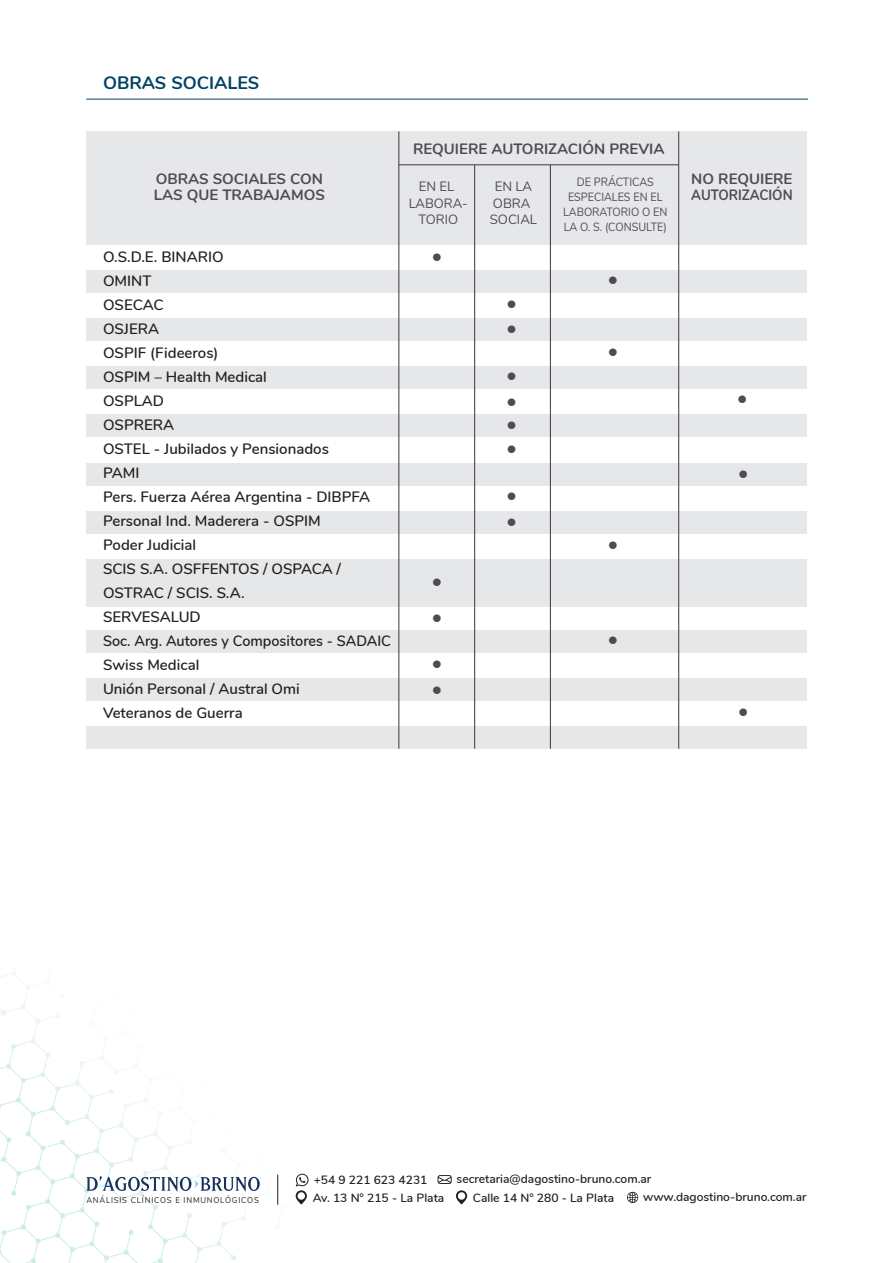
<style>
.page{position:relative;width:893px;height:1263px;background:#fff}
.page>*{position:absolute;margin:0;border:0;box-sizing:border-box;transform-origin:0 0}
.t1{font:600 21px/24.8px "Nunito";color:#4d4d4f}
.t2{font:700 18px "Nunito";color:#004465}
.t3{font:600 15px/24px "Nunito";color:#231f20}
.t4{font:700 15px/16.5px "Nunito";color:#4d4d4f}
.t5{font:13.5px/16.5px "Nunito";color:#4d4d4f;text-align:center}
.t6{font:600 12px "Nunito";color:#231f20}
.t7{font:12px/15px "Nunito";color:#4d4d4f;text-align:center;scale:.9 1}
.t8{font:8.4px "Nunito";letter-spacing:.1em;color:#231f20;scale:.93 1}
</style>
<div class="page">
<hr style="left:86px;top:99px;width:722px;height:1px;background:#004465">
<div style="left:86px;top:630px;width:721px;height:22px;background:#e6e7e8"></div>
<div style="left:86px;top:678px;width:721px;height:23px;background:#e6e7e8"></div>
<div style="left:86px;top:726px;width:721px;height:23px;background:#e6e7e8"></div>
<div style="left:86px;top:414px;width:721px;height:23px;background:#e6e7e8"></div>
<div style="left:86px;top:463px;width:721px;height:22px;background:#e6e7e8"></div>
<div style="left:86px;top:511px;width:721px;height:22px;background:#e6e7e8"></div>
<div style="left:86px;top:559px;width:721px;height:48px;background:#e6e7e8"></div>
<div style="left:86px;top:270px;width:721px;height:23px;background:#e6e7e8"></div>
<div style="left:86px;top:318px;width:721px;height:23px;background:#e6e7e8"></div>
<div style="left:86px;top:366px;width:721px;height:23px;background:#e6e7e8"></div>
<svg style="left:456px;top:1190px;width:11px;height:14px"></svg>
<svg style="left:627px;top:1192px;width:11px;height:11px"></svg>
<svg style="left:296px;top:1174px;width:13px;height:30px"></svg>
<svg style="left:438px;top:1175px;width:14px;height:9px"></svg>
<svg style="left:86px;top:1176px;width:174px;height:16px"></svg>
<hr style="left:277px;top:1174px;width:1px;height:31px;background:#231f20">
<div style="left:86px;top:131px;width:721px;height:114px;background:#e6e7e8"></div>
<hr style="left:399px;top:164px;width:280px;height:1px;background:#4d4d4f">
<hr style="left:678px;top:131px;width:1px;height:618px;background:#4d4d4f">
<hr style="left:550px;top:165px;width:1px;height:584px;background:#4d4d4f">
<hr style="left:474px;top:165px;width:1px;height:584px;background:#4d4d4f">
<hr style="left:398px;top:131px;width:1px;height:618px;background:#4d4d4f">
<p class="t2" style="left:103px;top:69px;width:158px">OBRAS SOCIALES</p>
<p class="t4" style="left:154px;top:169px;width:172px">OBRAS SOCIALES CON<br>LAS QUE TRABAJAMOS</p>
<p class="t3" style="left:103px;top:244px;width:289px">O.S.D.E. BINARIO<br>OMINT<br>OSECAC<br>OSJERA<br>OSPIF (Fideeros)<br>OSPIM – Health Medical<br>OSPLAD<br>OSPRERA<br>OSTEL - Jubilados y Pensionados<br>PAMI<br>Pers. Fuerza Aérea Argentina - DIBPFA<br>Personal Ind. Maderera - OSPIM<br>Poder Judicial<br>SCIS S.A. OSFFENTOS / OSPACA /<br>OSTRAC / SCIS. S.A.<br>SERVESALUD<br>Soc. Arg. Autores y Compositores - SADAIC<br>Swiss Medical<br>Unión Personal / Austral Omi<br>Veteranos de Guerra</p>
<p class="t4" style="left:413px;top:140px;width:253px">REQUIERE AUTORIZACIÓN PREVIA</p>
<p class="t5" style="left:409px;top:178px;width:61px">EN EL<br>LABORA-<br>TORIO</p>
<p class="t5" style="left:490px;top:178px;width:49px">EN LA<br>OBRA<br>SOCIAL</p>
<p class="t7" style="left:563px;top:173px;width:117px">DE PRÁCTICAS<br>ESPECIALES EN EL<br>LABORATORIO O EN<br>LA O. S. (CONSULTE)</p>
<p class="t4" style="left:691px;top:169px;width:103px">NO REQUIERE<br>AUTORIZACIÓN</p>
<h1 class="t1" style="left:431px;top:242px;width:13px">•</h1>
<h1 class="t1" style="left:431px;top:562px;width:13px;line-height:35.8px">• •</h1>
<h1 class="t1" style="left:431px;top:648px;width:13px;line-height:25.8px">• •</h1>
<h1 class="t1" style="left:506px;top:289px;width:13px">• •</h1>
<h1 class="t1" style="left:506px;top:360px;width:13px;line-height:26px">• •</h1>
<h1 class="t1" style="left:506px;top:410px;width:13px">• •</h1>
<h1 class="t1" style="left:506px;top:481px;width:13px;line-height:25.5px">• •</h1>
<h1 class="t1" style="left:607px;top:265px;width:13px">•</h1>
<h1 class="t1" style="left:607px;top:337px;width:13px">•</h1>
<h1 class="t1" style="left:607px;top:530px;width:13px">•</h1>
<h1 class="t1" style="left:607px;top:625px;width:13px">•</h1>
<h1 class="t1" style="left:737px;top:384px;width:13px">•</h1>
<h1 class="t1" style="left:738px;top:459px;width:13px">•</h1>
<h1 class="t1" style="left:738px;top:697px;width:13px">•</h1>
<p class="t8" style="left:86px;top:1194px;width:187px">ANÁLISIS CLÍNICOS E INMUNOLÓGICOS</p>
<p class="t6" style="left:314px;top:1171px;width:115px">+54 9 221 623 4231</p>
<p class="t6" style="left:457px;top:1170px;width:196px">secretaria@dagostino-bruno.com.ar</p>
<p class="t6" style="left:313px;top:1188px;width:133px">Av. 13 N° 215 - La Plata</p>
<p class="t6" style="left:473px;top:1188px;width:143px">Calle 14 N° 280 - La Plata</p>
<p class="t6" style="left:643px;top:1188px;width:165px">www.dagostino-bruno.com.ar</p>
</div>
